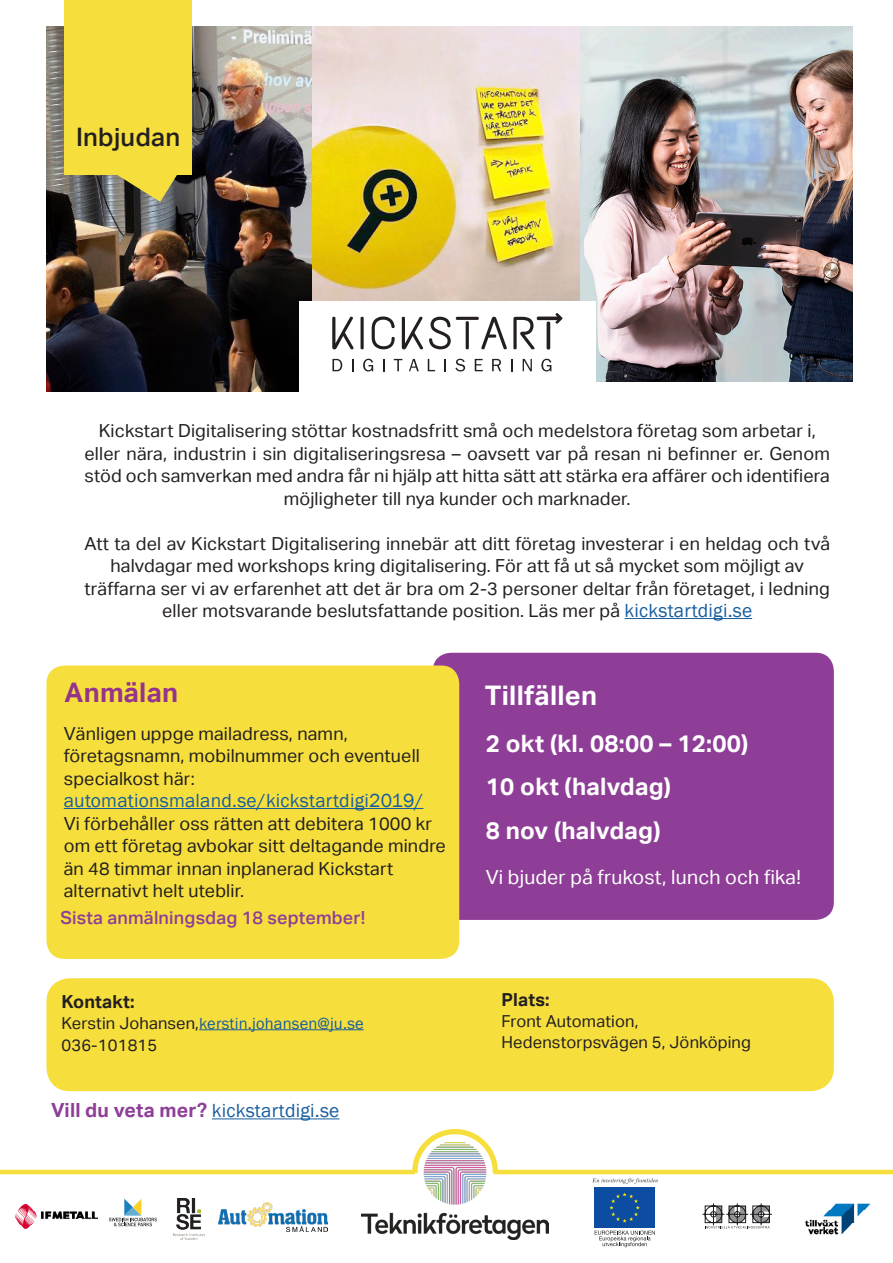
<style>
.page{position:relative;width:893px;height:1263px;background:#fff}
.page>*{position:absolute;margin:0;border:0;box-sizing:border-box;transform-origin:0 0}
.Kickstart_brödtext{font:700 27px "Aktiv Grotesk";letter-spacing:.01em;color:#fff}
.Kickstart_brödtext-2{font:700 27px "Aktiv Grotesk";letter-spacing:.01em;color:#95348b}
.Kickstart_brödtext-3{font:500 25.5px "Aktiv Grotesk";letter-spacing:.01em;color:#231f20}
.Kickstart_brödtext-4{font:700 24px/43.5px "Aktiv Grotesk";letter-spacing:.01em;color:#fff}
.Kickstart_brödtext-5{font:19.5px "Franklin Gothic";letter-spacing:.01em;color:#175d9e}
.Kickstart_brödtext-6{font:19.5px "Aktiv Grotesk";letter-spacing:.01em;color:#fff}
.Kickstart_brödtext-7{font:18px/22.5px "Aktiv Grotesk";letter-spacing:.01em;color:#231f20;text-align:center}
.Kickstart_brödtext-8{font:500 18px "Aktiv Grotesk";letter-spacing:.01em;color:#8e3e97}
.Kickstart_brödtext-9{font:700 18px "Aktiv Grotesk";letter-spacing:.01em;color:#231f20}
.Kickstart_brödtext-10{font:16.5px "Aktiv Grotesk";letter-spacing:.01em;color:#231f20}
.Kickstart_brödtext-11{font:16.5px "Franklin Gothic";letter-spacing:.01em;color:#175d9e}
.s1{font-family:"Franklin Gothic";font-size:19.5px;color:#175d9e}
.s2{font-family:"Aktiv Grotesk";color:#231f20}
.s3{font-family:"Aktiv Grotesk";font-weight:700;color:#8e3e97}
</style>
<div class="page">
<div style="left:433px;top:653px;width:401px;height:267px;background:#8e3e97;border-radius:18px"></div>
<div style="left:46px;top:665px;width:413px;height:294px;background:#f6df3d;border-radius:18px"></div>
<div style="left:52px;top:983px;width:777px;height:103px;background:#f6df3d;border-radius:18px"></div>
<div style="left:46px;top:978px;width:788px;height:113px;border:10px solid #f6df3d;border-radius:18px"></div>
<img style="left:362px;top:1169px;width:187px;height:70px">
<img style="left:804px;top:1203px;width:67px;height:32px">
<img style="left:15px;top:1204px;width:83px;height:24px">
<svg style="left:109px;top:1199px;width:48px;height:27px"></svg>
<svg style="left:702px;top:1203px;width:70px;height:25px"></svg>
<img style="left:174px;top:1198px;width:30px;height:41px">
<hr style="left:199px;top:1029px;width:165px;height:1px;background:#175d9e">
<img style="left:579px;top:26px;width:274px;height:355px">
<img style="left:46px;top:26px;width:267px;height:366px">
<img style="left:313px;top:26px;width:266px;height:275px">
<div style="left:299px;top:301px;width:297px;height:102px;background:#fff"></div>
<svg style="left:332px;top:317px;width:22px;height:32px"></svg>
<svg style="left:361px;top:317px;width:3px;height:32px"></svg>
<svg style="left:372px;top:316px;width:23px;height:33px"></svg>
<svg style="left:402px;top:317px;width:21px;height:32px"></svg>
<svg style="left:429px;top:317px;width:78px;height:32px"></svg>
<svg style="left:332px;top:359px;width:10px;height:12px"></svg>
<svg style="left:352px;top:359px;width:1px;height:12px"></svg>
<svg style="left:363px;top:359px;width:10px;height:12px"></svg>
<svg style="left:383px;top:359px;width:2px;height:12px"></svg>
<svg style="left:394px;top:359px;width:8px;height:12px"></svg>
<svg style="left:409px;top:359px;width:10px;height:12px"></svg>
<svg style="left:428px;top:359px;width:7px;height:12px"></svg>
<svg style="left:444px;top:359px;width:2px;height:12px"></svg>
<svg style="left:455px;top:359px;width:10px;height:12px"></svg>
<svg style="left:475px;top:359px;width:8px;height:12px"></svg>
<svg style="left:492px;top:359px;width:9px;height:12px"></svg>
<svg style="left:511px;top:359px;width:1px;height:12px"></svg>
<svg style="left:523px;top:359px;width:9px;height:12px"></svg>
<svg style="left:541px;top:359px;width:10px;height:12px"></svg>
<svg style="left:513px;top:313px;width:49px;height:37px"></svg>
<hr style="left:625px;top:618px;width:127px;height:1px;background:#175d9e">
<hr style="left:64px;top:808px;width:359px;height:1px;background:#175d9e">
<hr style="left:494px;top:1170px;width:399px;height:4px;background:#f6df3d">
<hr style="left:0;top:1170px;width:415px;height:4px;background:#f6df3d">
<svg style="left:411px;top:1129px;width:88px;height:45px"></svg>
<div style="left:64px;top:0;width:127px;height:175px;background:#f6df3d"></div>
<svg style="left:113px;top:175px;width:78px;height:27px"></svg>
<hr style="left:212px;top:1118px;width:127px;height:1px;background:#175d9e">
<img style="left:219px;top:1202px;width:109px;height:30px">
<div style="left:593px;top:1186px;width:63px;height:43px;background:#0d4da1"></div>
<svg style="left:609px;top:1192px;width:31px;height:31px"></svg>
<svg style="left:592px;top:1178px;width:66px;height:6px"></svg>
<svg style="left:595px;top:1230px;width:60px;height:17px"></svg>
<p class="Kickstart_brödtext-3" style="left:76px;top:122px;width:106px">Inbjudan</p>
<p class="Kickstart_brödtext-7" style="left:99px;top:420px;width:718px">Kickstart Digitalisering stöttar kostnadsfritt små och medelstora företag som arbetar i,</p>
<p class="Kickstart_brödtext-7" style="left:84px;top:442px;width:747px">eller nära, industrin i sin digitaliseringsresa – oavsett var på resan ni befinner er. Genom stöd och samverkan med andra får ni hjälp att hitta sätt att stärka era affärer och identifiera möjligheter till nya kunder och marknader.</p>
<p class="Kickstart_brödtext-7" style="left:84px;top:532px;width:747px">Att ta del av Kickstart Digitalisering innebär att ditt företag investerar i en heldag och två halvdagar med workshops kring digitalisering. För att få ut så mycket som möjligt av</p>
<p class="Kickstart_brödtext-7" style="left:84px;top:577px;width:747px">träffarna ser vi av erfarenhet att det är bra om 2-3 personer deltar från företaget, i ledning eller motsvarande beslutsfattande position. Läs mer på <span class="s1">kickstartdigi.se</span></p>
<p class="Kickstart_brödtext-2" style="left:65px;top:677px;width:115px">Anmälan</p>
<p class="Kickstart_brödtext-7" style="left:64px;top:722px;width:286px">Vänligen uppge mailadress, namn,</p>
<p class="Kickstart_brödtext-7" style="left:64px;top:744px;width:358px;text-align:left">företagsnamn, mobilnummer och eventuell specialkost här:</p>
<p class="Kickstart_brödtext-5" style="left:64px;top:788px;width:361px">automationsmaland.se/kickstartdigi2019/</p>
<p class="Kickstart_brödtext-7" style="left:64px;top:812px;width:384px;text-align:left">Vi förbehåller oss rätten att debitera 1000 kr om ett företag avbokar sitt deltagande mindre än 48 timmar innan inplanerad Kickstart</p>
<p class="Kickstart_brödtext-7" style="left:64px;top:879px;width:182px">alternativt helt uteblir.</p>
<p class="Kickstart_brödtext-8" style="left:60px;top:907px;width:306px">Sista anmälningsdag 18 september!</p>
<p class="Kickstart_brödtext-9" style="left:61px;top:991px;width:75px">Kontakt:</p>
<p class="Kickstart_brödtext-11" style="left:61px;top:1013px;width:304px"><span class="s2">Kerstin Johansen,</span>kerstin.johansen@ju.se</p>
<p class="Kickstart_brödtext-10" style="left:61px;top:1036px;width:97px">036-101815</p>
<p class="Kickstart_brödtext-5" style="left:51px;top:1099px;width:290px"><span class="s3">Vill du veta mer?</span> kickstartdigi.se</p>
<p class="Kickstart_brödtext" style="left:485px;top:680px;width:114px">Tillfällen</p>
<p class="Kickstart_brödtext-4" style="left:486px;top:722px;width:264px">2 okt (kl. 08:00 – 12:00)<br>10 okt (halvdag)<br>8 nov (halvdag)</p>
<p class="Kickstart_brödtext-6" style="left:486px;top:866px;width:316px">Vi bjuder på frukost, lunch och fika!</p>
<p class="Kickstart_brödtext-9" style="left:501px;top:989px;width:50px">Plats:</p>
<p class="Kickstart_brödtext-10" style="left:501px;top:1011px;width:139px">Front Automation,</p>
<p class="Kickstart_brödtext-10" style="left:501px;top:1032px;width:251px">Hedenstorpsvägen 5, Jönköping</p>
</div>
